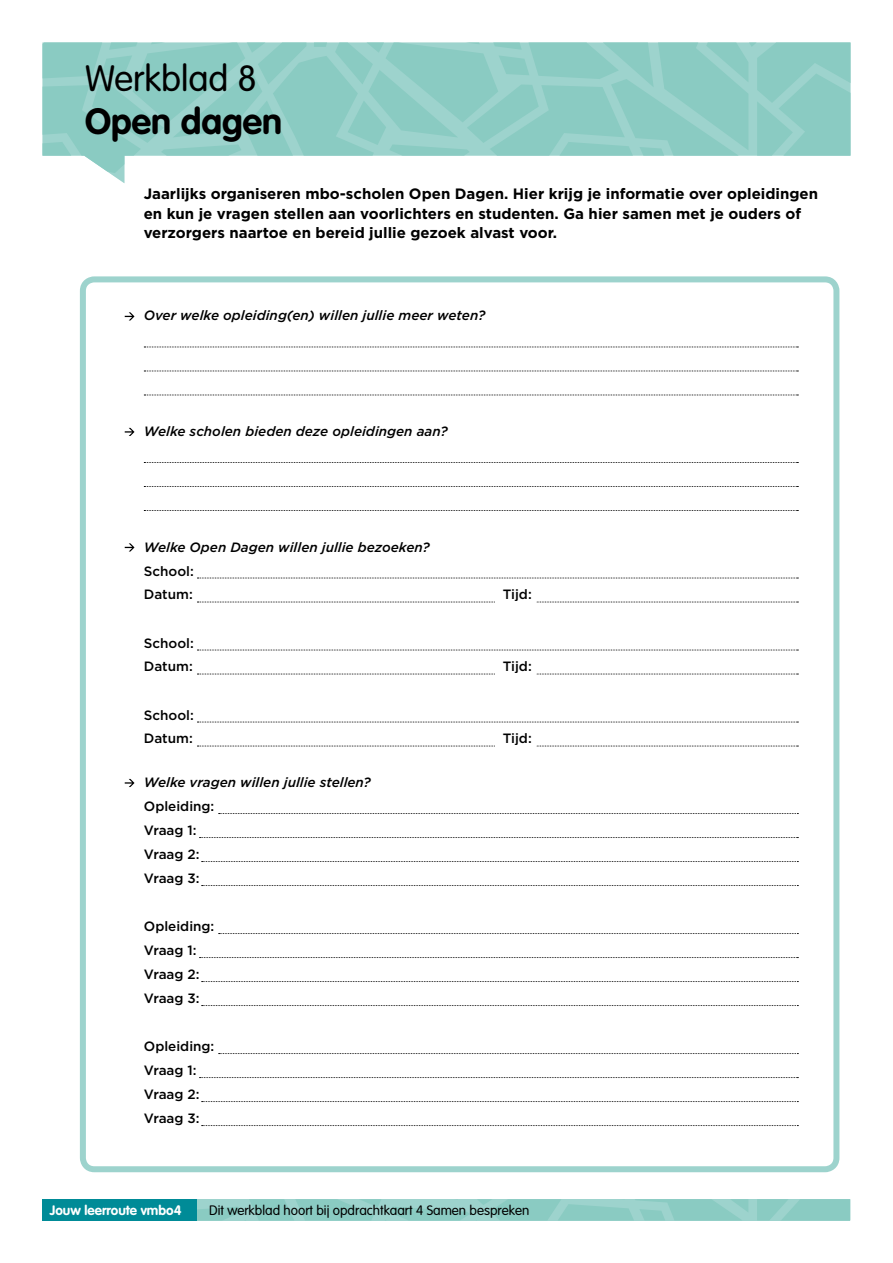
<style>
.page{position:relative;width:893px;height:1263px;background:#fff}
.page>*{position:absolute;margin:0;border:0;box-sizing:border-box;transform-origin:0 0}
.t1{font:300 36px "VAG Rounded Std";color:#000}
.t2{font:700 36px "VAG Rounded Std";color:#000}
.t3{font:700 15px/19.5px "Gotham";color:#000}
.t4{font:italic 500 13.5px "Gotham";color:#000}
.t5{font:500 13.5px/24px "Gotham";color:#000}
.t6{font:300 13.5px "VAG Rounded Std";color:#000}
.t7{font:700 13.5px "VAG Rounded Std";color:#fff}
</style>
<div class="page">
<svg style="left:43px;top:43px;width:807px;height:130px;background:#9dd3cc"></svg>
<svg style="left:757px;top:1199px;width:93px;height:21px;background:#8cccc3"></svg>
<svg style="left:476px;top:1199px;width:272px;height:22px;background:#90cdc5"></svg>
<svg style="left:43px;top:1220px;width:112px;height:1px"></svg>
<svg style="left:161px;top:1199px;width:309px;height:22px;background:#91cec6"></svg>
<div style="left:43px;top:1199px;width:154px;height:21px;background:#008b97"></div>
<div style="left:80px;top:276px;width:759px;height:896px;border:6px solid #9dd3cd;border-radius:12px"></div>
<svg style="left:144px;top:347px;width:654px;height:1px"></svg>
<svg style="left:144px;top:371px;width:654px;height:1px"></svg>
<svg style="left:144px;top:395px;width:654px;height:1px"></svg>
<svg style="left:144px;top:462px;width:654px;height:1px"></svg>
<svg style="left:144px;top:486px;width:654px;height:1px"></svg>
<svg style="left:144px;top:510px;width:654px;height:1px"></svg>
<svg style="left:197px;top:578px;width:601px;height:1px"></svg>
<svg style="left:197px;top:602px;width:601px;height:1px"></svg>
<svg style="left:197px;top:650px;width:601px;height:1px"></svg>
<svg style="left:197px;top:674px;width:601px;height:1px"></svg>
<svg style="left:197px;top:722px;width:601px;height:1px"></svg>
<svg style="left:197px;top:746px;width:601px;height:1px"></svg>
<svg style="left:219px;top:813px;width:579px;height:1px"></svg>
<svg style="left:200px;top:837px;width:598px;height:1px"></svg>
<svg style="left:202px;top:861px;width:596px;height:1px"></svg>
<svg style="left:202px;top:885px;width:596px;height:1px"></svg>
<svg style="left:219px;top:933px;width:579px;height:1px"></svg>
<svg style="left:200px;top:957px;width:598px;height:1px"></svg>
<svg style="left:202px;top:981px;width:596px;height:1px"></svg>
<svg style="left:202px;top:1005px;width:596px;height:1px"></svg>
<svg style="left:219px;top:1053px;width:579px;height:1px"></svg>
<svg style="left:200px;top:1077px;width:598px;height:1px"></svg>
<svg style="left:202px;top:1101px;width:596px;height:1px"></svg>
<svg style="left:202px;top:1125px;width:596px;height:1px"></svg>
<svg style="left:125px;top:312px;width:9px;height:8px"></svg>
<svg style="left:125px;top:428px;width:9px;height:8px"></svg>
<svg style="left:125px;top:543px;width:9px;height:8px"></svg>
<svg style="left:125px;top:779px;width:9px;height:8px"></svg>
<div style="left:495px;top:601px;width:41px;height:5px;background:#fff"></div>
<div style="left:495px;top:673px;width:41px;height:5px;background:#fff"></div>
<div style="left:495px;top:745px;width:41px;height:5px;background:#fff"></div>
<h1 class="t1" style="left:85px;top:58px;width:173px">Werkblad 8</h1>
<h1 class="t2" style="left:85px;top:100px;width:198px">Open dagen</h1>
<p class="t3" style="left:144px;top:184px;width:676px">Jaarlijks organiseren mbo-scholen Open Dagen. Hier krijg je informatie over opleidingen en kun je vragen stellen aan voorlichters en studenten. Ga hier samen met je ouders of verzorgers naartoe en bereid jullie gezoek alvast voor.</p>
<p class="t4" style="left:144px;top:307px;width:343px">Over welke opleiding(en) willen jullie meer weten?</p>
<p class="t4" style="left:144px;top:422px;width:305px">Welke scholen bieden deze opleidingen aan?</p>
<p class="t4" style="left:144px;top:538px;width:287px">Welke Open Dagen willen jullie bezoeken?</p>
<p class="t5" style="left:144px;top:559px;width:52px">School:<br>Datum:</p>
<p class="t5" style="left:144px;top:631px;width:52px">School:<br>Datum:</p>
<p class="t5" style="left:144px;top:703px;width:52px">School:<br>Datum:</p>
<p class="t4" style="left:144px;top:773px;width:229px">Welke vragen willen jullie stellen?</p>
<p class="t5" style="left:144px;top:794px;width:72px">Opleiding:<br>Vraag 1:<br>Vraag 2:<br>Vraag 3:</p>
<p class="t5" style="left:144px;top:914px;width:72px">Opleiding:<br>Vraag 1:<br>Vraag 2:<br>Vraag 3:</p>
<p class="t5" style="left:144px;top:1034px;width:72px">Opleiding:<br>Vraag 1:<br>Vraag 2:<br>Vraag 3:</p>
<p class="t5" style="left:503px;top:582px;width:31px">Tijd:</p>
<p class="t5" style="left:503px;top:654px;width:31px">Tijd:</p>
<p class="t5" style="left:503px;top:726px;width:31px">Tijd:</p>
<p class="t7" style="left:50px;top:1202px;width:133px">Jouw leerroute vmbo4</p>
<p class="t6" style="left:209px;top:1202px;width:322px">Dit werkblad hoort bij opdrachtkaart 4 Samen bespreken</p>
</div>
